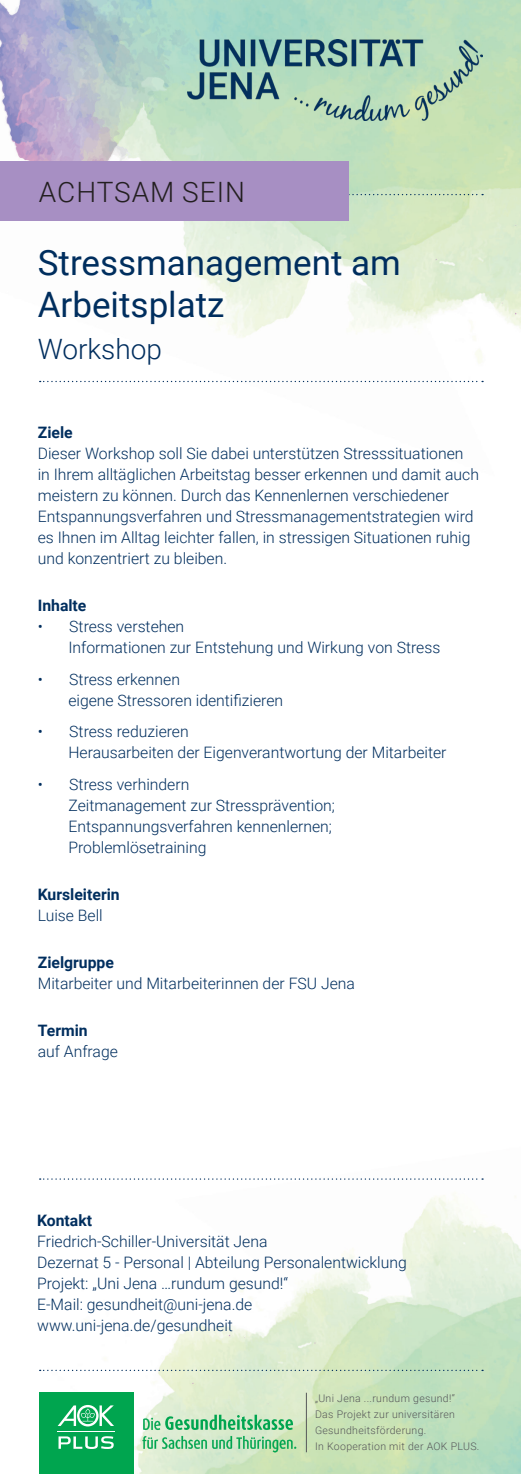
<style>
.page{position:relative;width:521px;height:1474px;background:#fff}
.page>*{position:absolute;margin:0;border:0;box-sizing:border-box;transform-origin:0 0}
.t1{font:35px/42px "Roboto";color:#002e5e}
.t2{font:300 28px "Roboto";letter-spacing:.035em;color:#231f20}
.t3{font:300 28px "Roboto";color:#002e5e}
.t4{font:300 15.75px/21px "Roboto";color:#002e5e}
.t5{font:700 15.75px "Roboto";color:#002e5e}
.t6{font:300 10.5px/15.8px "Roboto";letter-spacing:.03em;color:#57585a}
.s1{font-weight:700}
</style>
<div class="page">
<img style="left:39px;top:1178px;width:482px;height:295px">
<img style="left:0;top:0;width:521px;height:383px">
<svg style="left:349px;top:194px;width:134px;height:1px"></svg>
<svg style="left:40px;top:381px;width:443px;height:1px"></svg>
<svg style="left:40px;top:1178px;width:443px;height:1px"></svg>
<svg style="left:143px;top:1414px;width:150px;height:15px;background:#8cd2a1"></svg>
<svg style="left:143px;top:1435px;width:153px;height:17px;background:#a1d8ab"></svg>
<div style="left:39px;top:1391px;width:95px;height:72px;background:#00a54f"></div>
<svg style="left:59px;top:1436px;width:55px;height:12px"></svg>
<svg style="left:58px;top:1405px;width:56px;height:21px"></svg>
<hr style="left:57px;top:1430px;width:58px;height:1px;background:#fff">
<div style="left:39px;top:1455px;width:95px;height:18px;background:#00a54f"></div>
<hr style="left:306px;top:1392px;width:1px;height:60px;background:#57585a">
<svg style="left:40px;top:1369px;width:443px;height:1px"></svg>
<div style="left:0;top:161px;width:349px;height:60px;background:#a78fc3"></div>
<img style="left:187px;top:40px;width:296px;height:80px">
<p class="t2" style="left:39px;top:172px;width:208px">ACHTSAM SEIN</p>
<p class="t1" style="left:38px;top:240px;width:364px">Stressmanagement am<br>Arbeitsplatz</p>
<p class="t3" style="left:38px;top:329px;width:126px">Workshop</p>
<p class="t5" style="left:38px;top:421px;width:36px">Ziele</p>
<p class="t4" style="left:38px;top:442px;width:443px">Dieser Workshop soll Sie dabei unterstützen Stresssituationen in Ihrem alltäglichen Arbeitstag besser erkennen und damit auch meistern zu können. Durch das Kennenlernen verschiedener Entspannungsverfahren und Stressmanagementstrategien wird es Ihnen im Alltag leichter fallen, in stressigen Situationen ruhig und konzentriert zu bleiben.</p>
<p class="t5" style="left:38px;top:594px;width:50px">Inhalte</p>
<p class="t4" style="left:38px;top:615px;width:148px">• Stress verstehen</p>
<p class="t4" style="left:68px;top:636px;width:373px">Informationen zur Entstehung und Wirkung von Stress</p>
<p class="t4" style="left:38px;top:668px;width:144px">• Stress erkennen</p>
<p class="t4" style="left:68px;top:689px;width:216px">eigene Stressoren identifizieren</p>
<p class="t4" style="left:38px;top:720px;width:152px">• Stress reduzieren</p>
<p class="t4" style="left:68px;top:741px;width:380px">Herausarbeiten der Eigenverantwortung der Mitarbeiter</p>
<p class="t4" style="left:38px;top:773px;width:153px">• Stress verhindern</p>
<p class="t4" style="left:68px;top:794px;width:268px">Zeitmanagement zur Stressprävention;<br>Entspannungsverfahren kennenlernen;</p>
<p class="t4" style="left:68px;top:836px;width:140px">Problemlösetraining</p>
<p class="t5" style="left:38px;top:883px;width:83px">Kursleiterin</p>
<p class="t4" style="left:38px;top:904px;width:66px">Luise Bell</p>
<p class="t4" style="left:38px;top:951px;width:319px"><span class="s1">Zielgruppe<br></span>Mitarbeiter und Mitarbeiterinnen der FSU Jena</p>
<p class="t5" style="left:38px;top:1019px;width:51px">Termin</p>
<p class="t4" style="left:38px;top:1040px;width:82px">auf Anfrage</p>
<p class="t5" style="left:37px;top:1209px;width:57px">Kontakt</p>
<p class="t4" style="left:37px;top:1230px;width:232px">Friedrich-Schiller-Universität Jena</p>
<p class="t4" style="left:37px;top:1251px;width:371px">Dezernat 5 - Personal | Abteilung Personalentwicklung</p>
<p class="t4" style="left:37px;top:1272px;width:252px">Projekt: „Uni Jena …rundum gesund!“</p>
<p class="t4" style="left:37px;top:1293px;width:217px">E-Mail: gesundheit@uni-jena.de</p>
<p class="t4" style="left:37px;top:1314px;width:197px">www.uni-jena.de/gesundheit</p>
<p class="t6" style="left:315px;top:1390px;width:141px">„Uni Jena ...rundum gesund!“</p>
<p class="t6" style="left:315px;top:1406px;width:141px">Das Projekt zur universitären<br>Gesundheitsförderung.</p>
<p class="t6" style="left:315px;top:1437px;width:166px">In Kooperation mit der AOK PLUS.</p>
</div>
